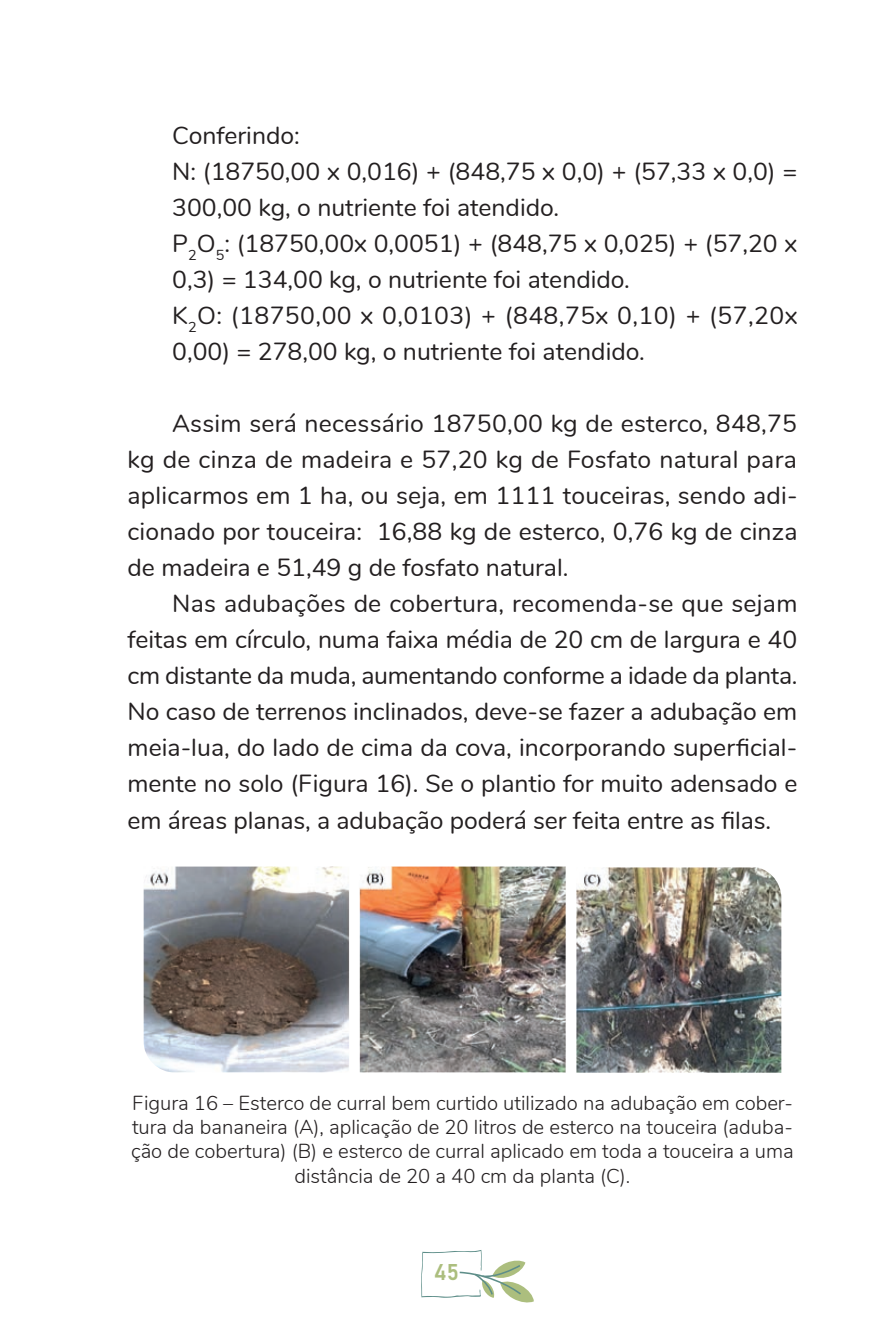
<style>
.page{position:relative;width:893px;height:1340px;background:#fff}
.page>*{position:absolute;margin:0;border:0;box-sizing:border-box;transform-origin:0 0}
.t1{font:24.75px/36px "Nunito";color:#231f20;text-align:justify}
.t2{font:22.5px "Bahnschrift";color:#acbe7e}
.t3{font:300 20.25px/24.3px "Nunito";color:#231f20;text-align:center}
</style>
<div class="page">
<svg style="left:421px;top:1250px;width:113px;height:52px"></svg>
<img style="left:144px;top:866px;width:637px;height:206px">
<p class="t1" style="left:172px;top:116px;width:627px;text-align:left">Conferindo:<br>N: (18750,00 x 0,016) + (848,75 x 0,0) + (57,33 x 0,0) = 300,00 kg, o nutriente foi atendido.<br>P<sub>2</sub>O<sub>5</sub>: (18750,00x 0,0051) + (848,75 x 0,025) + (57,20 x 0,3) = 134,00 kg, o nutriente foi atendido.<br>K<sub>2</sub>O: (18750,00 x 0,0103) + (848,75x 0,10) + (57,20x 0,00) = 278,00 kg, o nutriente foi atendido.</p>
<p class="t1" style="left:128px;top:404px;width:671px;text-indent:45px">Assim será necessário 18750,00 kg de esterco, 848,75 kg de cinza de madeira e 57,20 kg de Fosfato natural para aplicarmos em 1 ha, ou seja, em 1111 touceiras, sendo adi&shy;cionado por touceira: 16,88 kg de esterco, 0,76 kg de cinza de madeira e 51,49 g de fosfato natural.</p>
<p class="t1" style="left:128px;top:584px;width:671px;text-indent:45px">Nas adubações de cobertura, recomenda-se que sejam feitas em círculo, numa faixa média de 20 cm de largura e 40 cm distante da muda, aumentando conforme a idade da planta.<br>No caso de terrenos inclinados, deve-se fazer a adubação em meia-lua, do lado de cima da cova, incorporando superficial&shy;mente no solo (Figura 16). Se o plantio for muito adensado e em áreas planas, a adubação poderá ser feita entre as filas.</p>
<p class="t3" style="left:131px;top:1089px;width:664px">Figura 16 – Esterco de curral bem curtido utilizado na adubação em cober&shy;tura da bananeira (A), aplicação de 20 litros de esterco na touceira (aduba&shy;ção de cobertura) (B) e esterco de curral aplicado em toda a touceira a uma distância de 20 a 40 cm da planta (C).</p>
<p class="t2" style="left:434px;top:1254px;width:27px">45</p>
</div>
